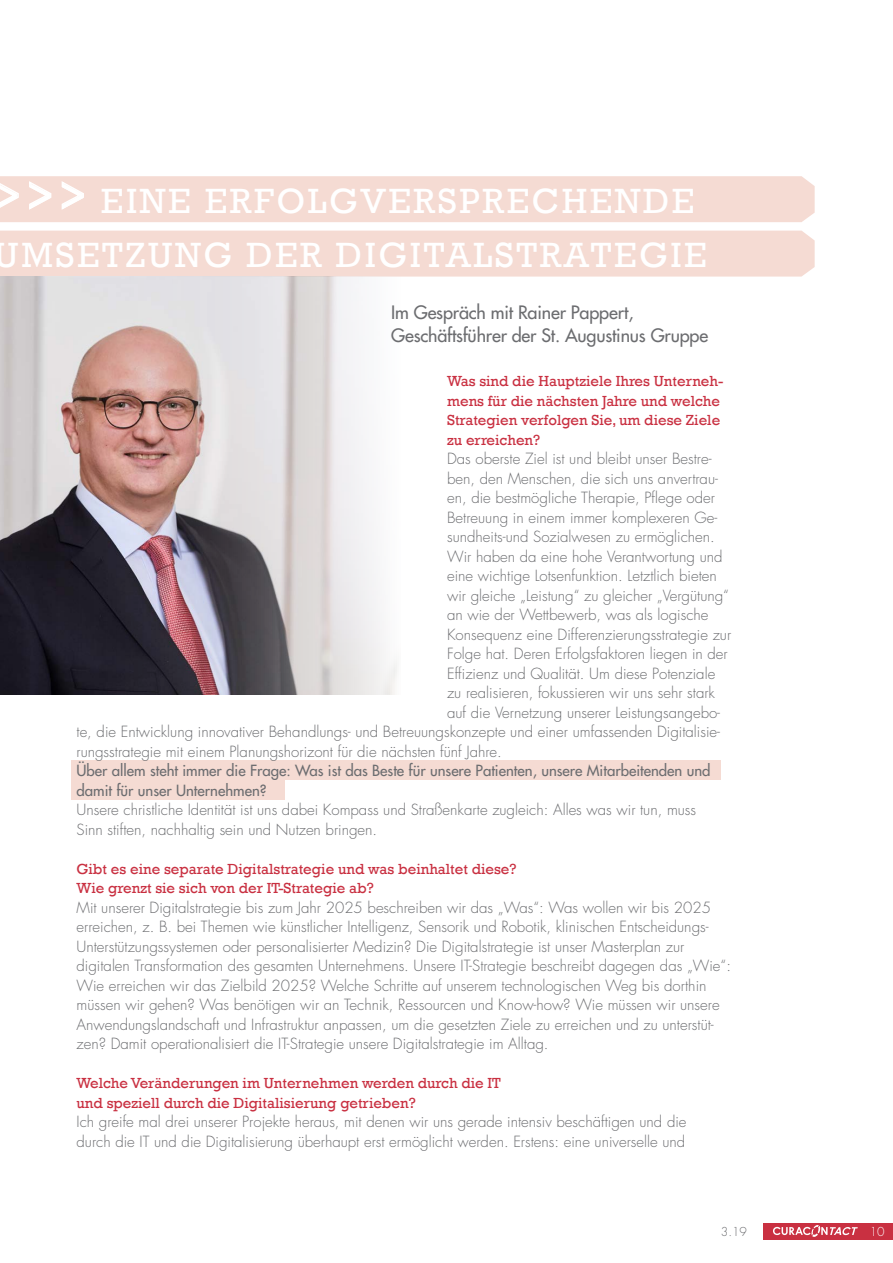
<style>
.page{position:relative;width:893px;height:1263px;background:#fff}
.page>*{position:absolute;margin:0;border:0;box-sizing:border-box;transform-origin:0 0}
.t1{font:36px/54px "Rockwell";letter-spacing:.07em;color:#fff}
.t2{font:18px/22.5px "Futura";letter-spacing:-.01em;color:#6c6d70}
.t3{font:300 15px/19.5px "Futura";color:#6c6d70}
.t4{font:15px/19.5px "Rockwell";color:#c93041}
.t5{font:15px/19.5px "Futura";color:#6c6d70}
.t6{font:300 12px "Futura";color:#6c6d70}
.t7{font:300 12px "Futura";color:#fff}
.s1{font-size:50.55px}
</style>
<div class="page">
<div style="left:764px;top:1223px;width:129px;height:16px;background:#c93041"></div>
<svg style="left:773px;top:1225px;width:85px;height:12px"></svg>
<div style="left:0;top:231px;width:815px;height:46px;background:#f5dbd3"></div>
<div style="left:71px;top:761px;width:650px;height:19px;background:#f5dbd3"></div>
<div style="left:71px;top:781px;width:214px;height:19px;background:#f5dbd3"></div>
<img style="left:0;top:277px;width:397px;height:417px">
<div style="left:0;top:176px;width:815px;height:46px;background:#f5dbd3"></div>
<h1 class="t1" style="left:-5px;top:174px;width:714px"><span class="s1">&gt;&gt;&gt;</span> EINE ERFOLGVERSPRECHENDE<br>UMSETZUNG DER DIGITALSTRATEGIE</h1>
<p class="t2" style="left:391px;top:301px;width:318px">Im Gespräch mit Rainer Pappert,<br>Geschäftsführer der St. Augustinus Gruppe</p>
<p class="t4" style="left:447px;top:372px;width:278px">Was sind die Hauptziele Ihres Unterneh&shy;mens für die nächsten Jahre und welche Strategien verfolgen Sie, um diese Ziele zu erreichen?</p>
<p class="t3" style="left:447px;top:449px;width:266px">Das oberste Ziel ist und bleibt unser Bestre-</p>
<p class="t3" style="left:447px;top:469px;width:272px">ben, den Menschen, die sich uns anvertrau-</p>
<p class="t3" style="left:447px;top:488px;width:269px">en, die bestmögliche Therapie, Pflege oder</p>
<p class="t3" style="left:447px;top:508px;width:272px">Betreuung in einem immer komplexeren Ge-</p>
<p class="t3" style="left:447px;top:527px;width:269px">sundheits-und Sozialwesen zu ermöglichen.</p>
<p class="t3" style="left:447px;top:547px;width:277px">Wir haben da eine hohe Verantwortung und</p>
<p class="t3" style="left:447px;top:566px;width:271px">eine wichtige Lotsenfunktion. Letztlich bieten</p>
<p class="t3" style="left:447px;top:586px;width:284px">wir gleiche „Leistung“ zu gleicher „Vergütung“</p>
<p class="t3" style="left:447px;top:605px;width:263px">an wie der Wettbewerb, was als logische</p>
<p class="t3" style="left:447px;top:625px;width:286px">Konsequenz eine Differenzierungsstrategie zur</p>
<p class="t3" style="left:447px;top:644px;width:282px">Folge hat. Deren Erfolgsfaktoren liegen in der</p>
<p class="t3" style="left:447px;top:664px;width:270px">Effizienz und Qualität. Um diese Potenziale</p>
<p class="t3" style="left:447px;top:683px;width:269px">zu realisieren, fokussieren wir uns sehr stark</p>
<p class="t3" style="left:447px;top:703px;width:275px">auf die Vernetzung unserer Leistungsangebo-</p>
<p class="t3" style="left:77px;top:722px;width:645px">te, die Entwicklung innovativer Behandlungs- und Betreuungskonzepte und einer umfassenden Digitalisie-</p>
<p class="t3" style="left:77px;top:742px;width:427px">rungsstrategie mit einem Planungshorizont für die nächsten fünf Jahre.</p>
<p class="t5" style="left:77px;top:761px;width:636px">Über allem steht immer die Frage: Was ist das Beste für unsere Patienten, unsere Mitarbeitenden und damit für unser Unternehmen?</p>
<p class="t3" style="left:77px;top:800px;width:621px">Unsere christliche Identität ist uns dabei Kompass und Straßenkarte zugleich: Alles was wir tun, muss<br>Sinn stiften, nachhaltig sein und Nutzen bringen.</p>
<p class="t4" style="left:77px;top:859px;width:441px">Gibt es eine separate Digitalstrategie und was beinhaltet diese?<br>Wie grenzt sie sich von der IT-Strategie ab?</p>
<p class="t3" style="left:77px;top:898px;width:656px">Mit unserer Digitalstrategie bis zum Jahr 2025 beschreiben wir das „Was“: Was wollen wir bis 2025 erreichen, z. B. bei Themen wie künstlicher Intelligenz, Sensorik und Robotik, klinischen Entscheidungs-Unterstützungssystemen oder personalisierter Medizin? Die Digitalstrategie ist unser Masterplan zur digitalen Transformation des gesamten Unternehmens. Unsere IT-Strategie beschreibt dagegen das „Wie“:<br>Wie erreichen wir das Zielbild 2025? Welche Schritte auf unserem technologischen Weg bis dorthin müssen wir gehen? Was benötigen wir an Technik, Ressourcen und Know-how? Wie müssen wir unsere Anwendungslandschaft und Infrastruktur anpassen, um die gesetzten Ziele zu erreichen und zu unterstüt&shy;zen? Damit operationalisiert die IT-Strategie unsere Digitalstrategie im Alltag.</p>
<p class="t4" style="left:77px;top:1074px;width:426px">Welche Veränderungen im Unternehmen werden durch die IT und speziell durch die Digitalisierung getrieben?</p>
<p class="t3" style="left:77px;top:1112px;width:611px">Ich greife mal drei unserer Projekte heraus, mit denen wir uns gerade intensiv beschäftigen und die durch die IT und die Digitalisierung überhaupt erst ermöglicht werden. Erstens: eine universelle und</p>
<p class="t6" style="left:721px;top:1223px;width:28px">3.19</p>
<p class="t7" style="left:870px;top:1223px;width:16px">10</p>
</div>
